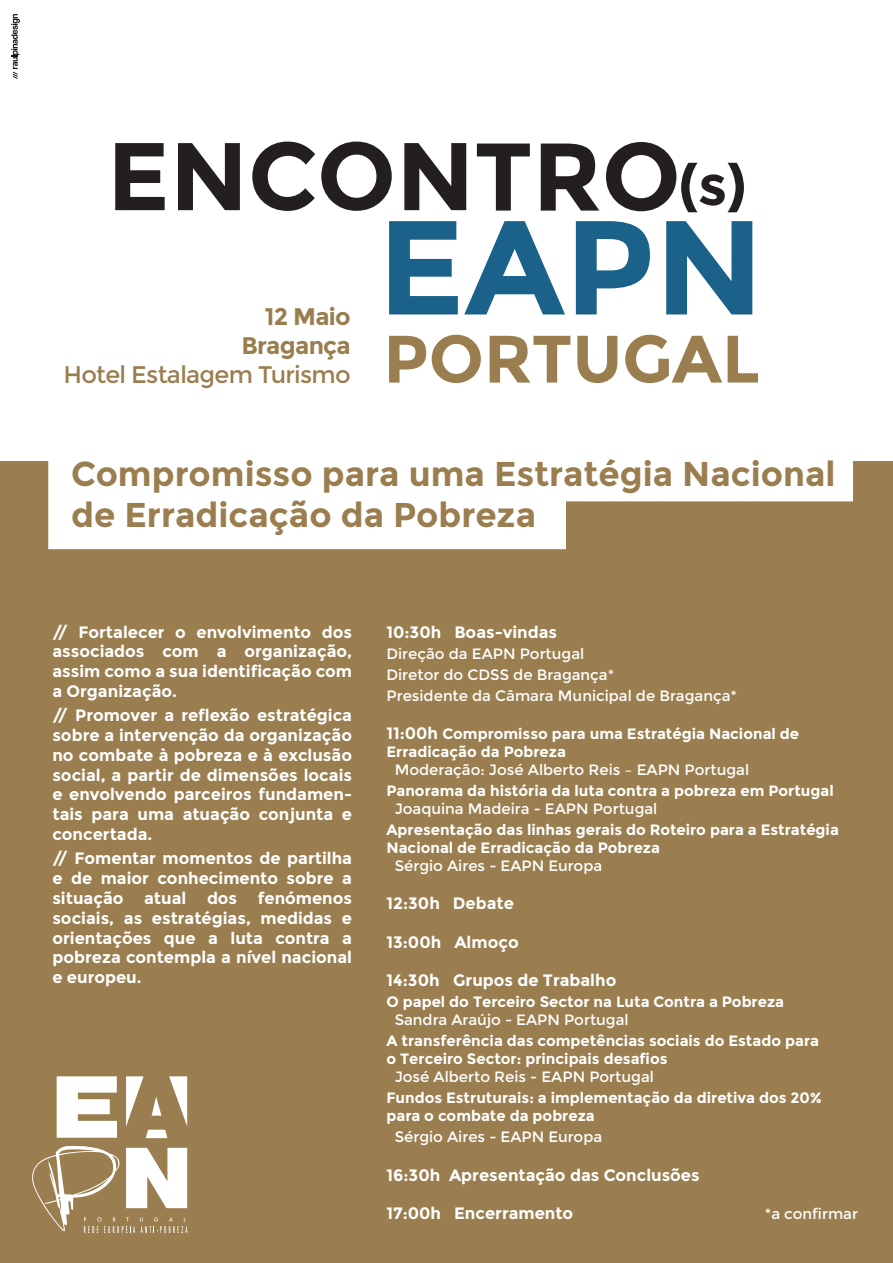
<style>
.page{position:relative;width:893px;height:1263px;background:#fff}
.page>*{position:absolute;margin:0;border:0;box-sizing:border-box;transform-origin:0 0}
.t1{font:700 34.35px/41.2px "Montserrat";color:#9a7e4f}
.t2{font:24px "Montserrat";letter-spacing:-.03em;color:#9a7e4f}
.t3{font:700 24px/28.8px "Montserrat";letter-spacing:-.03em;color:#9a7e4f;text-align:right}
.t4{font:700 16.5px/19.8px "Montserrat";color:#fff;text-align:justify}
.t5{font:700 15px/18px "Montserrat";color:#fff}
.t6{font:15px/21px "Montserrat";color:#fff}
.s1{font-size:16.5px}
</style>
<div class="page">
<div style="left:0;top:461px;width:893px;height:802px;background:#9a7e4f"></div>
<svg style="left:48px;top:461px;width:805px;height:88px;fill:#fff"></svg>
<svg style="left:115px;top:143px;width:50px;height:67px"></svg>
<svg style="left:178px;top:143px;width:62px;height:67px"></svg>
<svg style="left:252px;top:142px;width:63px;height:69px"></svg>
<svg style="left:321px;top:142px;width:71px;height:69px"></svg>
<svg style="left:404px;top:143px;width:62px;height:67px"></svg>
<svg style="left:477px;top:144px;width:53px;height:67px"></svg>
<svg style="left:541px;top:144px;width:58px;height:67px"></svg>
<svg style="left:389px;top:221px;width:69px;height:93px"></svg>
<svg style="left:464px;top:221px;width:101px;height:93px"></svg>
<svg style="left:576px;top:221px;width:74px;height:93px"></svg>
<svg style="left:666px;top:221px;width:86px;height:93px"></svg>
<svg style="left:389px;top:336px;width:37px;height:47px"></svg>
<svg style="left:432px;top:335px;width:49px;height:48px"></svg>
<svg style="left:490px;top:336px;width:80px;height:47px"></svg>
<svg style="left:577px;top:336px;width:40px;height:47px"></svg>
<svg style="left:625px;top:335px;width:97px;height:48px"></svg>
<svg style="left:728px;top:336px;width:30px;height:47px"></svg>
<svg style="left:606px;top:142px;width:138px;height:70px"></svg>
<svg style="left:57px;top:1076px;width:60px;height:62px;background:#ece7df"></svg>
<svg style="left:126px;top:1076px;width:61px;height:62px"></svg>
<svg style="left:32px;top:1145px;width:156px;height:88px"></svg>
<svg style="left:11px;top:14px;width:9px;height:65px"></svg>
<h2 class="t3" style="left:241px;top:302px;width:111px">12 Maio<br>Bragança</h2>
<h2 class="t2" style="left:63px;top:360px;width:289px">Hotel Estalagem Turismo</h2>
<h1 class="t1" style="left:71px;top:453px;width:766px">Compromisso para uma Estratégia Nacional de Erradicação da Pobreza</h1>
<p class="t4" style="left:52px;top:622px;width:301px">// Fortalecer o envolvimento dos associados com a organização, assim como a sua identificação com a Organização.</p>
<p class="t4" style="left:52px;top:705px;width:301px">// Promover a reflexão estratégica sobre a intervenção da organização no combate à pobreza e à exclusão social, a partir de dimensões locais e envolvendo parceiros fundamen&shy;tais para uma atuação conjunta e concertada.</p>
<p class="t4" style="left:52px;top:849px;width:301px">// Fomentar momentos de partilha e de maior conhecimento sobre a situação</p>
<p class="t4" style="left:52px;top:888px;width:301px;text-indent:205px">fenómenos sociais, as estratégias, medidas e orientações que a luta contra a pobreza contempla a nível nacional e europeu.</p>
<p class="t4" style="left:144px;top:888px;width:44px">atual</p>
<p class="t4" style="left:207px;top:888px;width:32px">dos</p>
<p class="t4" style="left:386px;top:622px;width:172px">10:30h Boas-vindas</p>
<p class="t6" style="left:386px;top:643px;width:352px">Direção da EAPN Portugal<br>Diretor do CDSS de Bragança*<br>Presidente da Câmara Municipal de Bragança*</p>
<p class="t5" style="left:386px;top:725px;width:414px"><span class="s1">11:00h</span> Compromisso para uma Estratégia Nacional de<br>Erradicação da Pobreza</p>
<p class="t6" style="left:395px;top:759px;width:356px">Moderação: José Alberto Reis – EAPN Portugal</p>
<p class="t5" style="left:386px;top:782px;width:449px">Panorama da história da luta contra a pobreza em Portugal</p>
<p class="t6" style="left:395px;top:798px;width:264px">Joaquina Madeira - EAPN Portugal</p>
<p class="t5" style="left:386px;top:821px;width:454px">Apresentação das linhas gerais do Roteiro para a Estratégia<br>Nacional de Erradicação da Pobreza</p>
<p class="t6" style="left:395px;top:855px;width:209px">Sérgio Aires - EAPN Europa</p>
<p class="t4" style="left:386px;top:894px;width:129px">12:30h Debate</p>
<p class="t4" style="left:386px;top:932px;width:134px">13:00h Almoço</p>
<p class="t4" style="left:386px;top:970px;width:231px">14:30h Grupos de Trabalho</p>
<p class="t5" style="left:386px;top:993px;width:399px">O papel do Terceiro Sector na Luta Contra a Pobreza</p>
<p class="t6" style="left:395px;top:1009px;width:236px">Sandra Araújo - EAPN Portugal</p>
<p class="t5" style="left:386px;top:1032px;width:434px">A transferência das competências sociais do Estado para o Terceiro Sector: principais desafios</p>
<p class="t6" style="left:395px;top:1066px;width:261px">José Alberto Reis - EAPN Portugal</p>
<p class="t5" style="left:386px;top:1089px;width:437px">Fundos Estruturais: a implementação da diretiva dos 20% para o combate da pobreza</p>
<p class="t6" style="left:395px;top:1126px;width:209px">Sérgio Aires - EAPN Europa</p>
<p class="t4" style="left:386px;top:1165px;width:315px">16:30h Apresentação das Conclusões</p>
<p class="t4" style="left:386px;top:1203px;width:188px">17:00h Encerramento</p>
<p class="t6" style="left:765px;top:1203px;width:95px">*a confirmar</p>
</div>
